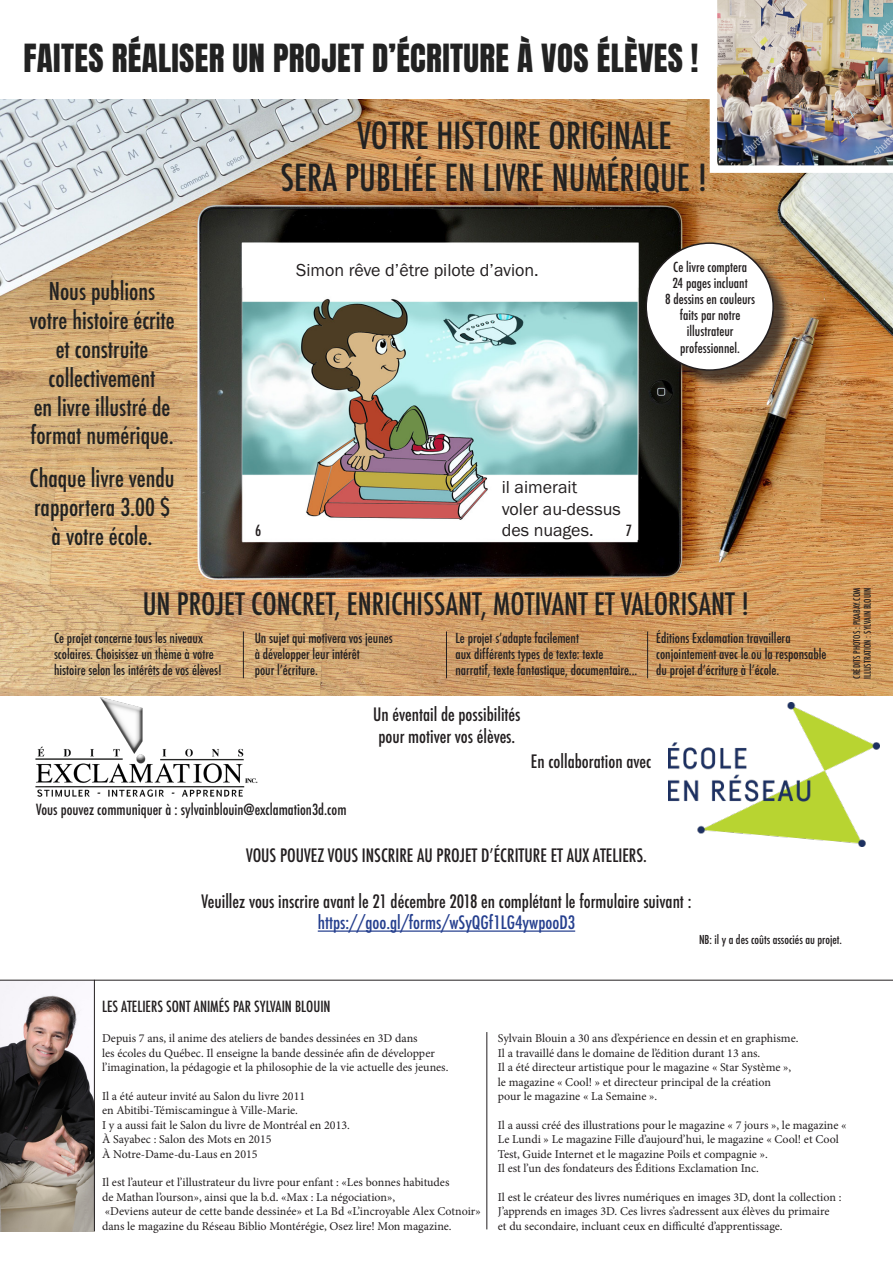
<style>
.page{position:relative;width:893px;height:1263px;background:#fff}
.page>*{position:absolute;margin:0;border:0;box-sizing:border-box;transform-origin:0 0}
.t1{font:500 condensed 36.3px/41.5px "Futura";color:#222}
.t2{font:33px "Anton";letter-spacing:.01em;color:#222}
.t3{font:500 condensed 30px "Futura";color:#222}
.t4{font:500 condensed 24px/28.8px "Futura";color:#222}
.t5{font:500 condensed 18px/21.6px "Futura";color:#231f20;text-align:center}
.t6{font:18px/21.6px "Franklin Gothic URW Boo";color:#231f20}
.t7{font:500 condensed 15px "Futura";color:#231f20}
.t8{font:500 condensed 13.5px/16.2px "Futura";color:#231f20}
.t9{font:12px/14.4px "Minion Pro";color:#231f20}
.t10{font:500 condensed 12px "Futura";color:#231f20}
.t11{font:500 condensed 9px/10.8px "Futura";color:#231f20}
.s1{color:#253f8e}
</style>
<div class="page">
<img style="left:0;top:981px;width:94px;height:250px">
<img style="left:0;top:100px;width:893px;height:596px">
<img style="left:710px;top:0;width:183px;height:173px">
<img style="left:3px;top:683px;width:285px;height:114px">
<div style="left:648px;top:245px;width:144px;height:144px;background:#231f20;opacity:.75"></div>
<div style="left:646px;top:243px;width:127px;height:127px;background:#fff;border-radius:50%"></div>
<hr style="left:446px;top:631px;width:1px;height:47px;background:#231f20">
<hr style="left:243px;top:631px;width:1px;height:47px;background:#231f20">
<hr style="left:647px;top:631px;width:1px;height:47px;background:#231f20">
<hr style="left:318px;top:930px;width:257px;height:2px;background:#253f8e">
<img style="left:668px;top:702px;width:211px;height:145px">
<hr style="left:0;top:980px;width:893px;height:1px;background:#231f20">
<hr style="left:94px;top:980px;width:1px;height:251px;background:#231f20">
<hr style="left:486px;top:1032px;width:1px;height:197px;background:#231f20">
<p class="t2" style="left:23px;top:42px;width:676px">FAITES RÉALISER UN PROJET D’ÉCRITURE À VOS ÉLÈVES !</p>
<p class="t1" style="left:281px;top:115px;width:429px;text-indent:77px">VOTRE HISTOIRE ORIGINALE<br>SERA PUBLIÉE EN LIVRE NUMÉRIQUE !</p>
<p class="t4" style="left:29px;top:277px;width:147px;text-align:center">Nous publions votre histoire écrite et construite collectivement</p>
<p class="t4" style="left:30px;top:392px;width:145px">en livre illustré de format numérique.</p>
<p class="t4" style="left:30px;top:464px;width:147px">Chaque livre vendu rapportera 3.00 $</p>
<p class="t4" style="left:52px;top:521px;width:102px">à votre école.</p>
<p class="t6" style="left:296px;top:259px;width:244px">Simon rêve d’être pilote d’avion.</p>
<p class="t8" style="left:665px;top:259px;width:92px;text-align:center">Ce livre comptera<br>24 pages incluant<br>8 dessins en couleurs faits par notre illustrateur</p>
<p class="t8" style="left:680px;top:340px;width:61px">professionnel.</p>
<p class="t6" style="left:502px;top:476px;width:121px">il aimerait<br>voler au-dessus des nuages.</p>
<p class="t7" style="left:255px;top:521px;width:8px">6</p>
<p class="t7" style="left:626px;top:521px;width:8px">7</p>
<p class="t3" style="left:143px;top:585px;width:608px">UN PROJET CONCRET, ENRICHISSANT, MOTIVANT ET VALORISANT !</p>
<p class="t8" style="left:54px;top:630px;width:151px">Ce projet concerne tous les niveaux</p>
<p class="t8" style="left:54px;top:646px;width:169px">scolaires. Choisissez un thème à votre histoire selon les intérêts de vos élèves!</p>
<p class="t8" style="left:255px;top:630px;width:140px">Un sujet qui motivera vos jeunes</p>
<p class="t8" style="left:255px;top:646px;width:107px">à développer leur intérêt</p>
<p class="t8" style="left:255px;top:662px;width:65px">pour l’écriture.</p>
<p class="t8" style="left:455px;top:630px;width:125px">Le projet s’adapte facilement</p>
<p class="t8" style="left:455px;top:646px;width:149px">aux différents types de texte: texte</p>
<p class="t8" style="left:455px;top:662px;width:183px">narratif, texte fantastique, documentaire...</p>
<p class="t5" style="left:373px;top:704px;width:149px">Un éventail de possibilités</p>
<p class="t5" style="left:378px;top:726px;width:138px">pour motiver vos élèves.</p>
<p class="t8" style="left:656px;top:630px;width:136px">Éditions Exclamation travaillera</p>
<p class="t8" style="left:656px;top:646px;width:172px">conjointement avec le ou la responsable du projet d’écriture à l’école.</p>
<p class="t5" style="left:531px;top:751px;width:122px">En collaboration avec</p>
<p class="t11" style="left:851px;top:679px;width:92px;rotate:-90deg">CRÉDITS PHOTOS : PIXABAY.COM<br>ILLUSTRATION : SYLVAIN BLOUIN</p>
<p class="t7" style="left:36px;top:800px;width:312px">Vous pouvez communiquer à : sylvainblouin@exclamation3d.com</p>
<p class="t5" style="left:246px;top:845px;width:402px">VOUS POUVEZ VOUS INSCRIRE AU PROJET D’ÉCRITURE ET AUX ATELIERS.</p>
<p class="t5" style="left:202px;top:890px;width:491px">Veuillez vous inscrire avant le 21 décembre 2018 en complétant le formulaire suivant : <span class="s1">https://goo.gl/forms/wSyQGf1LG4ywpooD3</span></p>
<p class="t10" style="left:699px;top:931px;width:144px">NB: il y a des coûts associés au projet.</p>
<p class="t7" style="left:102px;top:997px;width:230px">LES ATELIERS SONT ANIMÉS PAR SYLVAIN BLOUIN</p>
<p class="t9" style="left:102px;top:1031px;width:334px">Depuis 7 ans, il anime des ateliers de bandes dessinées en 3D dans<br>les écoles du Québec. Il enseigne la bande dessinée afin de développer</p>
<p class="t9" style="left:102px;top:1060px;width:348px">l’imagination, la pédagogie et la philosophie de la vie actuelle des jeunes.</p>
<p class="t9" style="left:102px;top:1089px;width:205px">Il a été auteur invité au Salon du livre 2011</p>
<p class="t9" style="left:102px;top:1103px;width:249px">en Abitibi-Témiscamingue à Ville-Marie.<br>I y a aussi fait le Salon du livre de Montréal en 2013.</p>
<p class="t9" style="left:102px;top:1132px;width:171px">À Sayabec : Salon des Mots en 2015</p>
<p class="t9" style="left:102px;top:1147px;width:157px">À Notre-Dame-du-Laus en 2015</p>
<p class="t9" style="left:102px;top:1175px;width:349px">Il est l’auteur et l’illustrateur du livre pour enfant : «Les bonnes habitudes</p>
<p class="t9" style="left:102px;top:1190px;width:380px">de Mathan l’ourson», ainsi que la b.d. «Max : La négociation»,<br>«Deviens auteur de cette bande dessinée» et La Bd «L’incroyable Alex Cotnoir» dans le magazine du Réseau Biblio Montérégie, Osez lire! Mon magazine.</p>
<p class="t9" style="left:498px;top:1031px;width:302px">Sylvain Blouin a 30 ans d’expérience en dessin et en graphisme.</p>
<p class="t9" style="left:498px;top:1046px;width:264px">Il a travaillé dans le domaine de l’édition durant 13 ans.</p>
<p class="t9" style="left:498px;top:1060px;width:295px">Il a été directeur artistique pour le magazine « Star Système »,</p>
<p class="t9" style="left:498px;top:1075px;width:275px">le magazine « Cool! » et directeur principal de la création pour le magazine « La Semaine ».</p>
<p class="t9" style="left:498px;top:1118px;width:350px">Il a aussi créé des illustrations pour le magazine « 7 jours », le magazine «</p>
<p class="t9" style="left:498px;top:1132px;width:342px">Le Lundi » Le magazine Fille d’aujourd’hui, le magazine « Cool! et Cool</p>
<p class="t9" style="left:498px;top:1147px;width:271px">Test, Guide Internet et le magazine Poils et compagnie ».</p>
<p class="t9" style="left:498px;top:1161px;width:263px">Il est l’un des fondateurs des Éditions Exclamation Inc.</p>
<p class="t9" style="left:498px;top:1190px;width:345px">Il est le créateur des livres numériques en images 3D, dont la collection :</p>
<p class="t9" style="left:498px;top:1204px;width:333px">J’apprends en images 3D. Ces livres s’adressent aux élèves du primaire et du secondaire, incluant ceux en difficulté d’apprentissage.</p>
</div>
